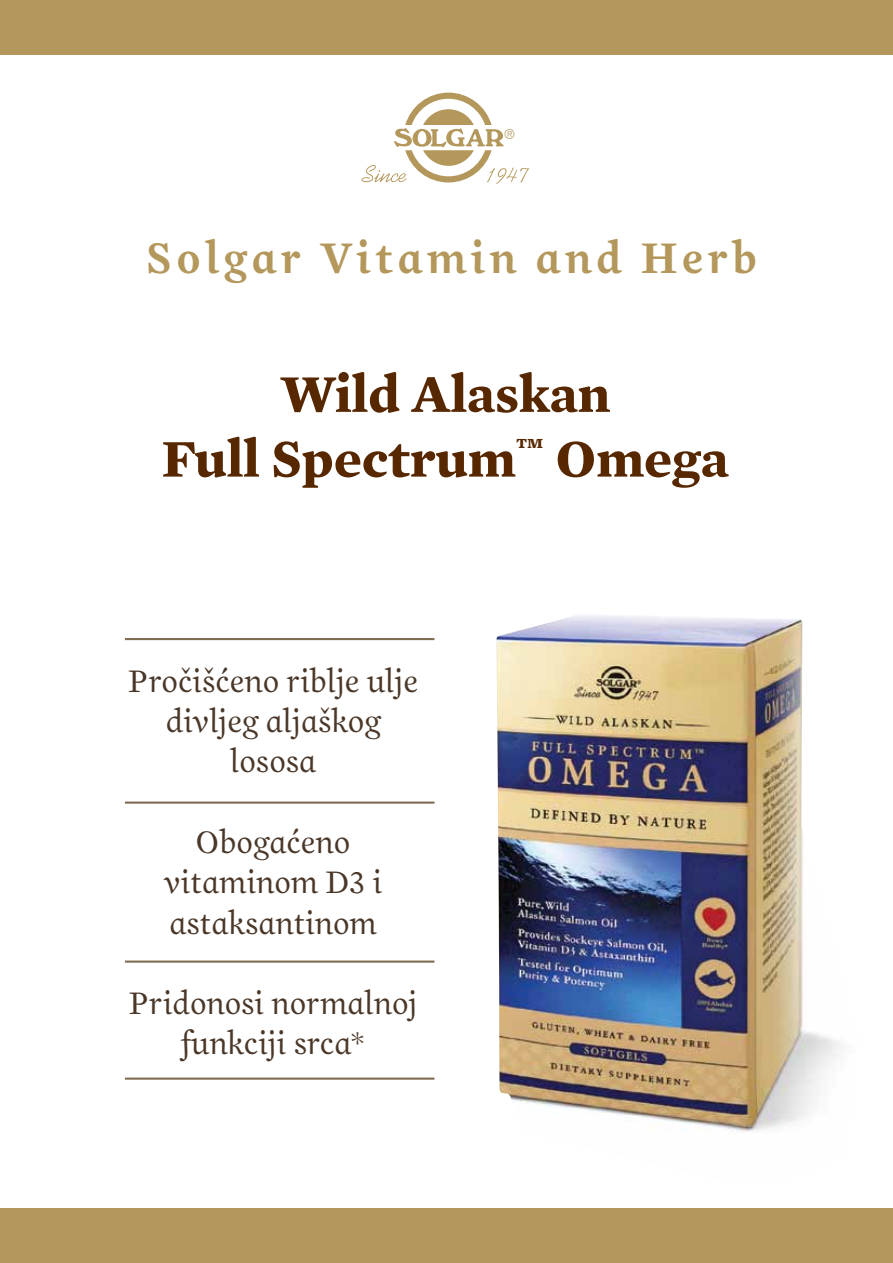
<style>
.page{position:relative;width:893px;height:1263px;background:#fff}
.page>*{position:absolute;margin:0;border:0;box-sizing:border-box;transform-origin:0 0}
.t1{font:700 54px/64.8px "Mercury Text G2";color:#572700;text-align:center}
.t2{font:italic 600 46.2px "Mercury Text G1";color:#b4975a}
.t3{font:italic 33.6px/40.3px "Mercury Text G1";color:#4a3728;text-align:center}
</style>
<div class="page">
<img style="left:496px;top:615px;width:345px;height:517px">
<svg style="left:361px;top:93px;width:168px;height:91px"></svg>
<div style="left:0;top:0;width:893px;height:54px;background:#b4975a"></div>
<div style="left:0;top:1209px;width:893px;height:54px;background:#b4975a"></div>
<hr style="left:125px;top:638px;width:309px;height:2px;background:#7f6c4f">
<hr style="left:125px;top:801px;width:309px;height:3px;background:#7f6c4f">
<hr style="left:125px;top:960px;width:309px;height:3px;background:#7f6c4f">
<hr style="left:125px;top:1077px;width:309px;height:3px;background:#7f6c4f">
<h2 class="t2" style="left:149px;top:223px;width:626px">Solgar Vitamin and Herb</h2>
<h1 class="t1" style="left:162px;top:361px;width:569px">Wild Alaskan<br>Full Spectrum<sup>™</sup> Omega</h1>
<p class="t3" style="left:130px;top:658px;width:301px">Pročišćenoribljeulje divljeg aljaškog lososa</p>
<p class="t3" style="left:166px;top:820px;width:229px">Obogaćeno vitaminom D3i astaksantinom</p>
<p class="t3" style="left:131px;top:981px;width:290px">Pridonosinormalnoj funkcijisrca*</p>
</div>
